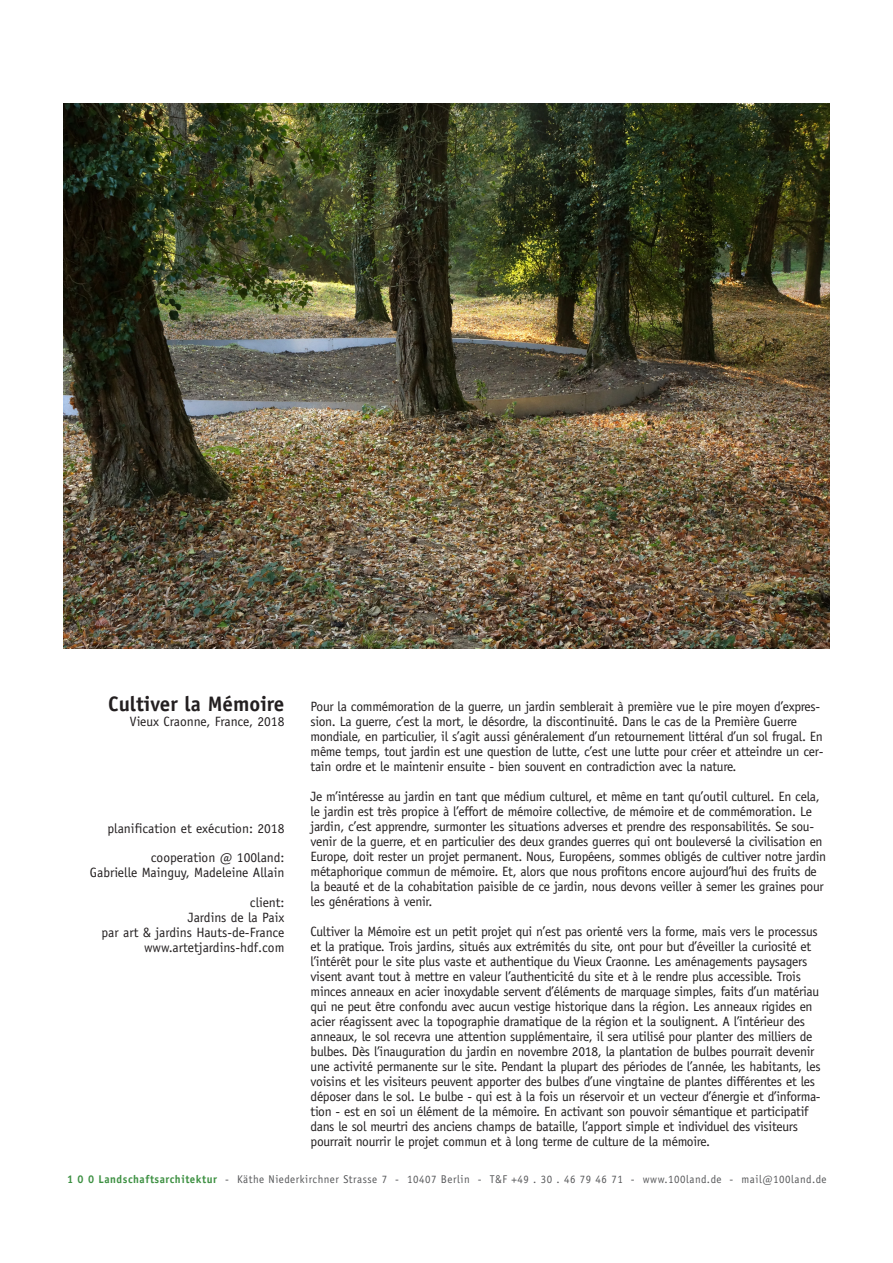
<style>
.page{position:relative;width:893px;height:1263px;background:#fff}
.page>*{position:absolute;margin:0;border:0;box-sizing:border-box;transform-origin:0 0}
.t1{font:700 21px "Officina Sans";color:#231f20}
.t2{font:13.5px/15px "Officina Sans";letter-spacing:-.02em;color:#231f20}
.t3{font:13.5px "Officina Sans";color:#231f20}
.t4{font:11.25px "Officina Sans";letter-spacing:.05em;color:#57585a}
.s1{font-weight:700;color:#3d9042}
</style>
<div class="page">
<img style="left:64px;top:104px;width:765px;height:544px">
<p class="t1" style="left:108px;top:691px;width:178px">Cultiver la Mémoire</p>
<p class="t3" style="left:130px;top:714px;width:156px">Vieux Craonne, France, 2018</p>
<p class="t3" style="left:107px;top:820px;width:179px">planification et exécution: 2018</p>
<p class="t3" style="left:151px;top:850px;width:135px">cooperation @ 100land:</p>
<p class="t3" style="left:90px;top:865px;width:196px">Gabrielle Mainguy, Madeleine Allain</p>
<p class="t2" style="left:250px;top:895px;width:36px">client:</p>
<p class="t3" style="left:188px;top:909px;width:98px">Jardins de la Paix</p>
<p class="t3" style="left:102px;top:924px;width:184px">par art &amp; jardins Hauts-de-France</p>
<p class="t3" style="left:144px;top:939px;width:142px">www.artetjardins-hdf.com</p>
<p class="t2" style="left:310px;top:699px;width:514px">Pour la commémoration de la guerre, un jardin semblerait à première vue le pire moyen d’expres&shy;sion. La guerre, c’est la mort, le désordre, la discontinuité. Dans le cas de la Première Guerre mondiale, en particulier, il s’agit aussi généralement d’un retournement littéral d’un sol frugal. En même temps, tout jardin est une question de lutte, c’est une lutte pour créer et atteindre un cer&shy;tain ordre et le maintenir ensuite - bien souvent en contradiction avec la nature.</p>
<p class="t2" style="left:310px;top:789px;width:517px">Je m’intéresse au jardin en tant que médium culturel, et même en tant qu’outil culturel. En cela, le jardin est très propice à l’effort de mémoire collective, de mémoire et de commémoration. Le jardin, c’est apprendre, surmonter les situations adverses et prendre des responsabilités. Se sou&shy;venir de la guerre, et en particulier des deux grandes guerres qui ont bouleversé la civilisation en Europe, doit rester un projet permanent. Nous, Européens, sommes obligés de cultiver notre jardin métaphorique commun de mémoire. Et, alors que nous profitons encore aujourd’hui des fruits de la beauté et de la cohabitation paisible de ce jardin, nous devons veiller à semer les graines pour les générations à venir.</p>
<p class="t2" style="left:310px;top:924px;width:512px">Cultiver la Mémoire est un petit projet qui n’est pas orienté vers la forme, mais vers le processus et la pratique. Trois jardins, situés aux extrémités du site, ont pour but d’éveiller la curiosité et l’intérêt pour le site plus vaste et authentique du Vieux Craonne. Les aménagements paysagers visent avant tout à mettre en valeur l’authenticité du site et à le rendre plus accessible. Trois minces anneaux en acier inoxydable servent d’éléments de marquage simples, faits d’un matériau qui ne peut être confondu avec aucun vestige historique dans la région. Les anneaux rigides en acier réagissent avec la topographie dramatique de la région et la soulignent. A l’intérieur des anneaux, le sol recevra une attention supplémentaire, il sera utilisé pour planter des milliers de bulbes. Dès l’inauguration du jardin en novembre 2018, la plantation de bulbes pourrait devenir une activité permanente sur le site. Pendant la plupart des périodes de l’année, les habitants, les voisins et les visiteurs peuvent apporter des bulbes d’une vingtaine de plantes différentes et les déposer dans le sol. Le bulbe - qui est à la fois un réservoir et un vecteur d’énergie et d’informa&shy;tion - est en soi un élément de la mémoire. En activant son pouvoir sémantique et participatif dans le sol meurtri des anciens champs de bataille, l’apport simple et individuel des visiteurs pourrait nourrir le projet commun et à long terme de culture de la mémoire.</p>
<p class="t4" style="left:67px;top:1172px;width:761px"><span class="s1">1 0 0 Landschaftsarchitektur</span> - Käthe Niederkirchner Strasse 7 - 10407 Berlin - T&amp;F +49 . 30 . 46 79 46 71 - www.100land.de - mail@100land.de</p>
</div>
